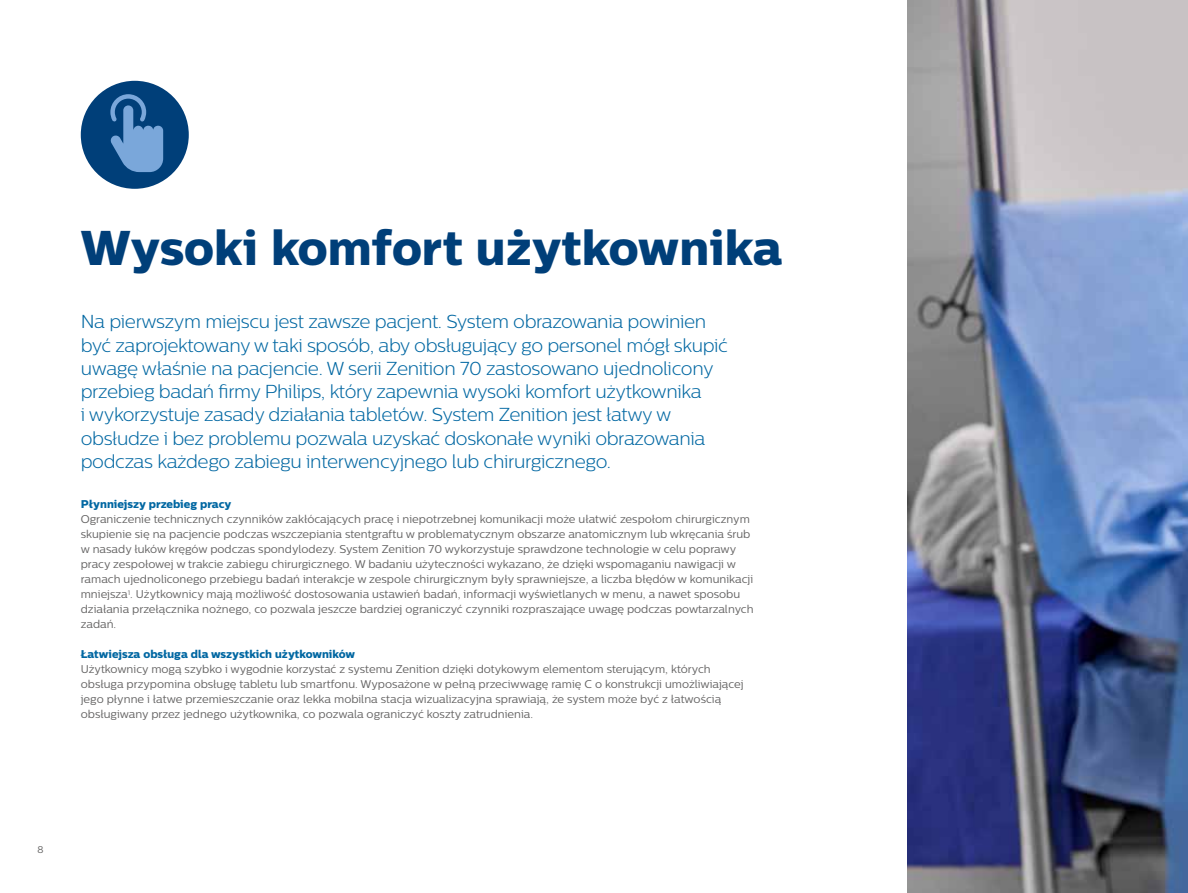
<style>
.page{position:relative;width:1188px;height:893px;background:#fff}
.page>*{position:absolute;margin:0;border:0;box-sizing:border-box;transform-origin:0 0}
.t1{font:48.75px "Centrale Sans X Bold";color:#003f79}
.t2{font:300 18.75px/23.2px "Centrale Sans";letter-spacing:-.02em;color:#0067a2}
.t3{font:11.25px/15px "Centrale Sans";color:#646363}
.t4{font:11.25px "Centrale Sans X Bold";color:#0067a2}
.t5{font:9.75px "Centrale Sans";color:#646363}
</style>
<div class="page">
<img style="left:907px;top:0;width:281px;height:893px">
<div style="left:81px;top:81px;width:108px;height:108px;background:#003f79;border-radius:50%"></div>
<svg style="left:110px;top:94px;width:53px;height:78px"></svg>
<h1 class="t1" style="left:81px;top:217px;width:703px">Wysoki komfort użytkownika</h1>
<p class="t2" style="left:81px;top:310px;width:649px">Na pierwszym miejscu jest zawsze pacjent. System obrazowania powinien być zaprojektowany w taki sposób, aby obsługujący go personel mógł skupić uwagę właśnie na pacjencie. W serii Zenition 70 zastosowano ujednolicony przebieg badań firmy Philips, który zapewnia wysoki komfort użytkownika<br>i wykorzystuje zasady działania tabletów. System Zenition jest łatwy w obsłudze i bez problemu pozwala uzyskać doskonałe wyniki obrazowania podczas każdego zabiegu interwencyjnego lub chirurgicznego.</p>
<p class="t4" style="left:81px;top:497px;width:152px">Płynniejszy przebieg pracy</p>
<p class="t3" style="left:81px;top:512px;width:674px">Ograniczenie technicznych czynników zakłócających pracę i niepotrzebnej komunikacji może ułatwić zespołom chirurgicznym skupienie się na pacjencie podczas wszczepiania stentgraftu w problematycznym obszarze anatomicznym lub wkręcania śrub w nasady łuków kręgów podczas spondylodezy. System Zenition 70 wykorzystuje sprawdzone technologie w celu poprawy pracy zespołowej w trakcie zabiegu chirurgicznego. W badaniu użyteczności wykazano, że dzięki wspomaganiu nawigacji w ramach ujednoliconego przebiegu badań interakcje w zespole chirurgicznym były sprawniejsze, a liczba błędów w komunikacji mniejsza<sup>1</sup>. Użytkownicy mają możliwość dostosowania ustawień badań, informacji wyświetlanych w menu, a nawet sposobu działania przełącznika nożnego, co pozwala jeszcze bardziej ograniczyć czynniki rozpraszające uwagę podczas powtarzalnych zadań.</p>
<p class="t4" style="left:81px;top:647px;width:276px">Łatwiejsza obsługa dla wszystkich użytkowników</p>
<p class="t3" style="left:81px;top:662px;width:664px">Użytkownicy mogą szybko i wygodnie korzystać z systemu Zenition dzięki dotykowym elementom sterującym, których obsługa przypomina obsługę tabletu lub smartfonu. Wyposażone w pełną przeciwwagę ramię C o konstrukcji umożliwiającej jego płynne i łatwe przemieszczanie oraz lekka mobilna stacja wizualizacyjna sprawiają, że system może być z łatwością obsługiwany przez jednego użytkownika, co pozwala ograniczyć koszty zatrudnienia.</p>
<p class="t5" style="left:37px;top:844px;width:8px">8</p>
</div>
